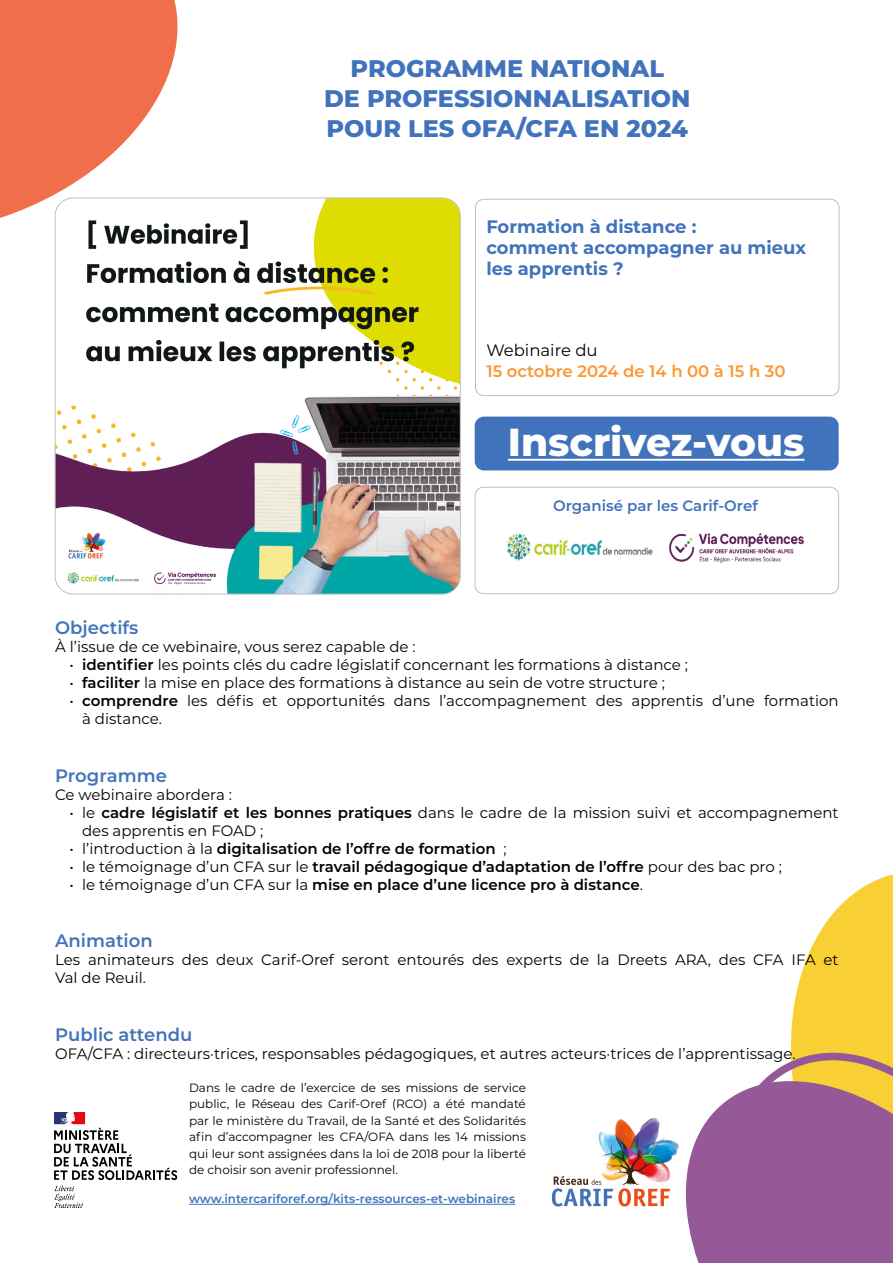
<style>
.page{position:relative;width:893px;height:1263px;background:#fff}
.page>*{position:absolute;margin:0;border:0;box-sizing:border-box;transform-origin:0 0}
.t1{font:800 39px "Montserrat";color:#fff}
.t2{font:800 24px/30px "Montserrat";color:#4173bc;text-align:center}
.t3{font:700 18px/21px "Montserrat";color:#4173bc}
.t4{font:600 18px "Montserrat";color:#4173bc}
.t5{font:600 18px "Montserrat";color:#4273b8}
.t6{font:600 16.5px "Montserrat";color:#fb9832}
.t7{font:16.5px "Montserrat";color:#000}
.t8{font:15px/18px "Montserrat";color:#010202}
.t9{font:600 15px "Montserrat";color:#010202}
.t10{font:15px/18px "Montserrat";color:#000}
.t11{font:600 15px "Montserrat";color:#4173bc}
.t12{font:12px/16.5px "Montserrat";color:#000;text-align:justify}
.t13{font:600 12px "Montserrat";color:#4173bc}
.s1{font-weight:600}
.s2{font-weight:400}
</style>
<div class="page">
<svg style="left:0;top:0;width:208px;height:255px;fill:#f06e4a"></svg>
<svg style="left:791px;top:874px;width:102px;height:161px;fill:#f9d033"></svg>
<svg style="left:663px;top:1122px;width:43px;height:141px"></svg>
<svg style="left:706px;top:1035px;width:187px;height:228px;background:#ac7996"></svg>
<img style="left:598px;top:1117px;width:88px;height:73px">
<svg style="left:553px;top:1176px;width:117px;height:30px"></svg>
<svg style="left:54px;top:1186px;width:29px;height:21px"></svg>
<svg style="left:54px;top:1112px;width:123px;height:68px"></svg>
<div style="left:475px;top:417px;width:363px;height:53px;background:#4173bc;border-radius:9px"></div>
<hr style="left:508px;top:459px;width:296px;height:2px;background:#fff">
<div style="left:475px;top:417px;width:364px;height:53px;border:2px solid #4173bc;border-radius:9px"></div>
<div style="left:475px;top:487px;width:364px;height:107px;border:1px solid #bfbfbf;border-radius:9px"></div>
<img style="left:507px;top:533px;width:297px;height:30px">
<hr style="left:189px;top:1204px;width:326px;height:1px;background:#4173bc">
<img style="left:55px;top:198px;width:405px;height:396px">
<div style="left:475px;top:199px;width:364px;height:197px;border:1px solid #bfbfbf;border-radius:9px"></div>
<h2 class="t2" style="left:324px;top:52px;width:368px">PROGRAMME NATIONAL<br>DE PROFESSIONNALISATION<br>POUR LES OFA/CFA EN 2024</h2>
<p class="t3" style="left:486px;top:216px;width:321px">Formation à distance :<br>comment accompagner au mieux les apprentis ?</p>
<p class="t7" style="left:486px;top:339px;width:113px">Webinaire du</p>
<p class="t6" style="left:486px;top:360px;width:301px">15 octobre 2024 de 14 h 00 à 15 h 30</p>
<h1 class="t1" style="left:508px;top:413px;width:298px">Inscrivez-vous</h1>
<p class="t11" style="left:553px;top:495px;width:206px">Organisé par les Carif-Oref</p>
<p class="t4" style="left:55px;top:615px;width:85px">Objectifs</p>
<p class="t8" style="left:55px;top:637px;width:362px">À l’issue de ce webinaire, vous serez capable de :</p>
<p class="t8" style="left:69px;top:655px;width:620px">• <span class="s1">identifier</span> les points clés du cadre législatif concernant les formations à distance ;</p>
<p class="t8" style="left:69px;top:673px;width:597px">• <span class="s1">faciliter</span> la mise en place des formations à distance au sein de votre structure ;</p>
<p class="t8" style="left:82px;top:691px;width:758px;text-indent:-13px">• <span class="s1">comprendre</span> les défis et opportunités dans l’accompagnement des apprentis d’une formation à distance.</p>
<p class="t4" style="left:55px;top:762px;width:113px">Programme</p>
<p class="t8" style="left:55px;top:785px;width:178px">Ce webinaire abordera :</p>
<p class="t8" style="left:82px;top:803px;width:758px;text-indent:-13px">• le <span class="s1">cadre législatif et les bonnes pratiques</span> dans le cadre de la mission suivi et accompagnement des apprentis en FOAD ;</p>
<p class="t9" style="left:69px;top:838px;width:439px"><span class="s2">• l’introduction à la</span> digitalisation de l’offre de formation <span class="s2">;</span></p>
<p class="t8" style="left:69px;top:857px;width:714px">• le témoignage d’un CFA sur le <span class="s1">travail pédagogique d’adaptation de l’offre</span> pour des bac pro ;</p>
<p class="t9" style="left:69px;top:874px;width:575px"><span class="s2">• le témoignage d’un CFA sur la</span> mise en place d’une licence pro à distance<span class="s2">.</span></p>
<p class="t4" style="left:55px;top:928px;width:99px">Animation</p>
<p class="t10" style="left:55px;top:950px;width:785px">Les animateurs des deux Carif-Oref seront entourés des experts de la Dreets ARA, des CFA IFA et<br>Val de Reuil.</p>
<p class="t5" style="left:55px;top:1022px;width:139px">Public attendu</p>
<p class="t8" style="left:55px;top:1044px;width:742px">OFA/CFA : directeurs·trices, responsables pédagogiques, et autres acteurs·trices de l’apprentissage.</p>
<p class="t12" style="left:189px;top:1079px;width:338px">Dans le cadre de l’exercice de ses missions de service public, le Réseau des Carif-Oref (RCO) a été mandaté par le ministère du Travail, de la Santé et des Solidarités afin d’accompagner les CFA/OFA dans les 14 missions qui leur sont assignées dans la loi de 2018 pour la liberté de choisir son avenir professionnel.</p>
<p class="t13" style="left:189px;top:1190px;width:328px">www.intercariforef.org/kits-ressources-et-webinaires</p>
</div>
